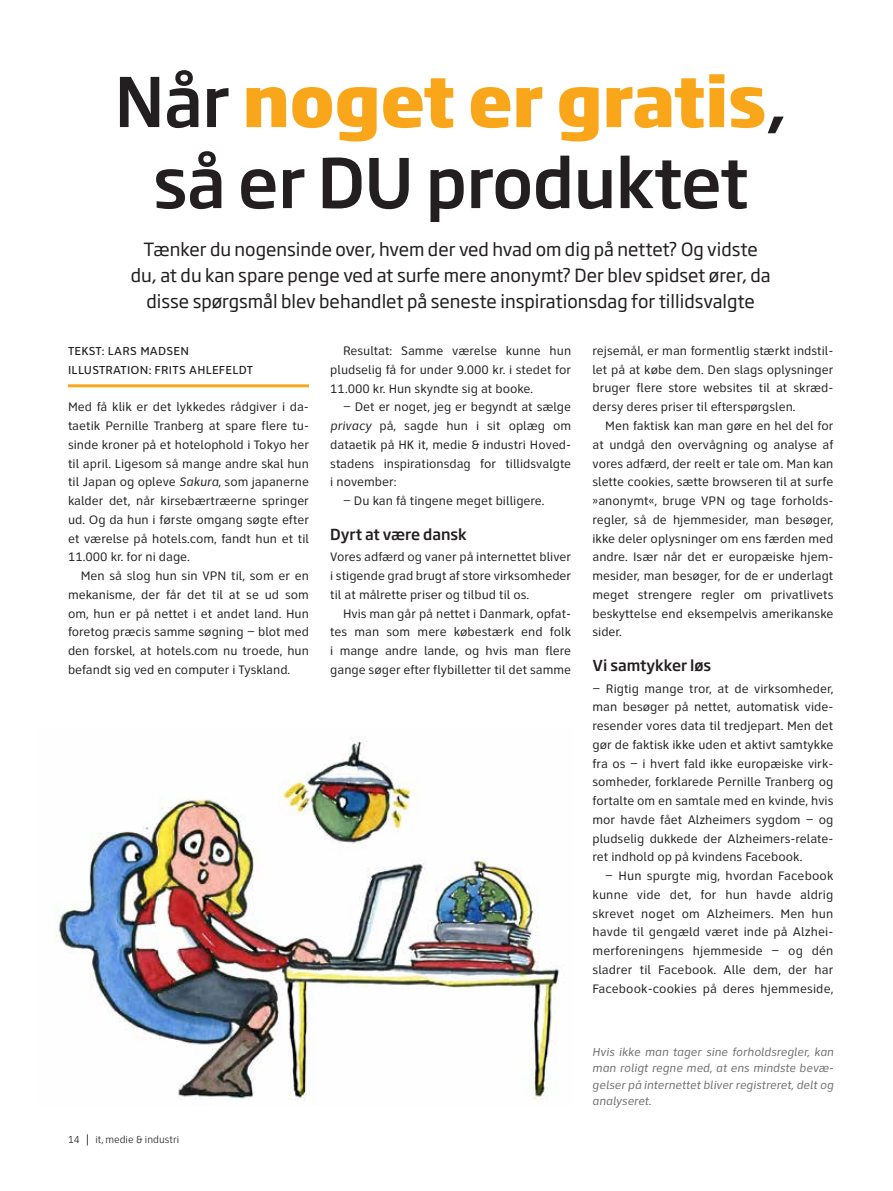
<style>
.page{position:relative;width:893px;height:1191px;background:#fff}
.page>*{position:absolute;margin:0;border:0;box-sizing:border-box;transform-origin:0 0}
.t1{font:800 67.5px "Soho Gothic Pro";letter-spacing:-.01em;color:#faa61a}
.t2{font:500 67.5px "Soho Gothic Std";letter-spacing:-.01em;color:#231f20}
.t3{font:18px/25.5px "Soho Gothic Pro";color:#231f20;text-align:center}
.t4{font:500 15px "Soho Gothic Std";color:#231f20}
.t5{font:12.75px/18.8px "Clearview ADA";color:#231f20;text-align:justify}
.t6{font:italic 12px/16.5px "Clearview ADA";color:#6d6e71;text-align:justify}
.t7{font:500 12px/18.8px "Clearview ADA";letter-spacing:.02em;color:#231f20}
.t8{font:300 10.5px "Clearview ADA";color:#231f20}
.s1{font-weight:500;color:#231f20}
.s2{font-family:"Soho Gothic Std";font-weight:500;color:#231f20}
.s3{font-style:italic}
.s4{font-size:11.85px}
</style>
<div class="page">
<hr style="left:68px;top:384px;width:241px;height:3px;background:#faa61a">
<img style="left:55px;top:739px;width:505px;height:362px">
<h1 class="t1" style="left:115px;top:48px;width:674px"><span class="s1">Når</span> noget er gratis<span class="s2">,</span></h1>
<h1 class="t2" style="left:153px;top:140px;width:597px">så er DU produktet</h1>
<h2 class="t3" style="left:131px;top:236px;width:641px">Tænker du nogensinde over, hvem der ved hvad om dig på nettet? Og vidste du, at du kan spare penge ved at surfe mere anonymt? Der blev spidset ører, da disse spørgsmål blev behandlet på seneste inspirationsdag for tillidsvalgte</h2>
<p class="t7" style="left:68px;top:341px;width:187px">TEKST: LARS MADSEN<br>ILLUSTRATION: FRITS AHLEFELDT</p>
<p class="t5" style="left:68px;top:397px;width:242px">Med få klik er det lykkedes rådgiver i da&shy;taetik Pernille Tranberg at spare flere tu&shy;sinde kroner på et hotelophold i Tokyo her til april. Ligesom så mange andre skal hun til Japan og opleve <span class="s3">Sakura</span>, som japanerne kalder det, når kirsebærtræerne springer ud. Og da hun i første omgang søgte efter et værelse på hotels.com, fandt hun et til 11.000 kr. for ni dage.</p>
<p class="t5" style="left:68px;top:566px;width:242px;text-indent:13px">Men så slog hun sin VPN til, som er en mekanisme, der får det til at se ud som om, hun er på nettet i et andet land. Hun foretog præcis samme søgning – blot med den forskel, at hotels.com nu troede, hun befandt sig ved en computer i Tyskland.</p>
<p class="t5" style="left:592px;top:341px;width:242px">rejsemål, er man formentlig stærkt indstil&shy;let på at købe dem. Den slags oplysninger bruger flere store websites til at skræd&shy;dersy deres priser til efterspørgslen.</p>
<p class="t5" style="left:592px;top:416px;width:242px;text-indent:13px">Men faktisk kan man gøre en hel del for at undgå den overvågning og analyse af vores adfærd, der reelt er tale om. Man kan slette cookies, sætte browseren til at surfe »anonymt«, bruge VPN og tage forholds&shy;regler, så de hjemmesider, man besøger, ikke deler oplysninger om ens færden med andre. Især når det er europæiske hjem&shy;mesider, man besøger, for de er underlagt meget strengere regler om privatlivets beskyttelse end eksempelvis amerikanske sider.</p>
<p class="t4" style="left:592px;top:655px;width:120px">Vi samtykker løs</p>
<p class="t5" style="left:592px;top:678px;width:242px">– Rigtig mange tror, at de virksomheder, man besøger på nettet, automatisk vide&shy;resender vores data til tredjepart. Men det gør de faktisk ikke uden et aktivt samtykke fra os – i hvert fald ikke europæiske virk&shy;somheder, forklarede Pernille Tranberg og fortalte om en samtale med en kvinde, hvis mor havde fået Alzheimers sygdom – og pludselig dukkede der Alzheimers-relate&shy;ret indhold op på kvindens Facebook.</p>
<p class="t5" style="left:592px;top:866px;width:242px;text-indent:13px">– Hun spurgte mig, hvordan Facebook kunne vide det, for hun havde aldrig skrevet noget om Alzheimers. Men hun havde til gengæld været inde på Alzhei&shy;merforeningens hjemmeside – og dén sladrer til Facebook. Alle dem, der har Facebook-cookies på deres hjemmeside,</p>
<p class="t5" style="left:330px;top:341px;width:242px;text-indent:13px">Resultat: Samme værelse kunne hun pludselig få for under 9.000 kr. i stedet for 11.000 kr. Hun skyndte sig at booke.</p>
<p class="t5" style="left:330px;top:397px;width:242px;text-indent:13px">– Det er noget, jeg er begyndt at sælge <span class="s3">privacy</span> på, sagde hun i sit oplæg om dataetik på HK it, medie &amp; industri Hoved&shy;stadens inspirationsdag for tillidsvalgte i november:</p>
<p class="t5" style="left:343px;top:491px;width:203px">– Du kan få tingene meget billigere.</p>
<p class="t4" style="left:330px;top:524px;width:138px">Dyrt at være dansk</p>
<p class="t5" style="left:330px;top:547px;width:242px">Vores adfærd og vaner på internettet bliver i stigende grad brugt af store virksomheder til at målrette priser og tilbud til os.</p>
<p class="t5" style="left:330px;top:603px;width:242px;text-indent:13px">Hvis man går på nettet i Danmark, opfat&shy;tes man som mere købestærk end folk i mange andre lande, og hvis man flere gange søger efter flybilletter til det samme</p>
<p class="t8" style="left:68px;top:1132px;width:113px">14 <span class="s4">|</span> it, medie &amp; industri</p>
<p class="t6" style="left:592px;top:1043px;width:243px">Hvis ikke man tager sine forholdsregler, kan man roligt regne med, at ens mindste bevæ&shy;gelser på internettet bliver registreret, delt og analyseret.</p>
</div>
